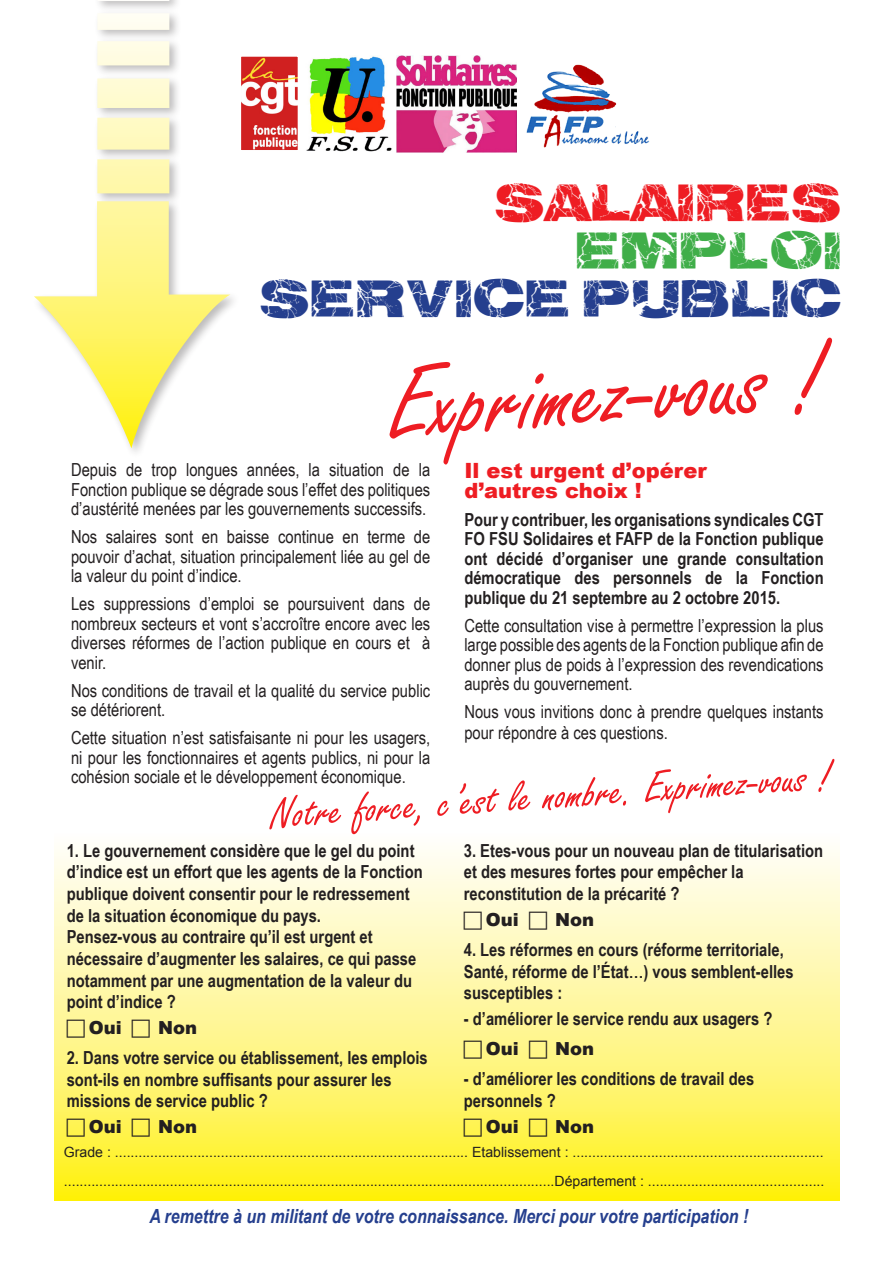
<style>
.page{position:relative;width:893px;height:1263px;background:#fff}
.page>*{position:absolute;margin:0;border:0;box-sizing:border-box;transform-origin:0 0}
.t1{font:109.8px "Freestyle Script";color:#ee1d23}
.t2{font:46.95px "Freestyle Script";color:#ee1d23}
.t3{font:39px/48px "electrical";letter-spacing:.06em;color:#253f8e;text-align:right}
.t4{font:900 21px/19.5px "Arial";color:#ee1d23}
.t5{font:italic 700 19.5px "Arial Narrow";color:#253f8e}
.t6{font:700 18px/21.6px "Arial Narrow";color:#231f20}
.t7{font:18px/19.5px "Arial Narrow";color:#231f20;text-align:justify}
.t8{font:900 18px "Arial";color:#231f20}
.t9{font:14.1px/29.7px "Arial";color:#231f20}
.s1{color:#ee1d23}
.s2{color:#40ae49}
</style>
<div class="page">
<img style="left:242px;top:56px;width:150px;height:95px">
<div style="left:239px;top:54px;width:61px;height:98px;border:2px solid #fff"></div>
<img style="left:397px;top:56px;width:119px;height:96px">
<img style="left:526px;top:64px;width:124px;height:84px">
<svg style="left:54px;top:850px;width:786px;height:350px;background:#fff68e"></svg>
<div style="left:31px;top:0;width:210px;height:459px;background:#fff"></div>
<svg style="left:34px;top:0;width:196px;height:448px"></svg>
<svg style="left:67px;top:1019px;width:18px;height:18px"></svg>
<svg style="left:132px;top:1019px;width:18px;height:18px"></svg>
<svg style="left:67px;top:1118px;width:18px;height:19px"></svg>
<svg style="left:132px;top:1118px;width:18px;height:19px"></svg>
<svg style="left:464px;top:911px;width:18px;height:18px"></svg>
<svg style="left:529px;top:911px;width:18px;height:18px"></svg>
<svg style="left:464px;top:1040px;width:18px;height:19px"></svg>
<svg style="left:529px;top:1040px;width:18px;height:19px"></svg>
<svg style="left:464px;top:1118px;width:18px;height:18px"></svg>
<svg style="left:529px;top:1118px;width:18px;height:18px"></svg>
<p class="t3" style="left:260px;top:179px;width:582px"><span class="s1">SALAIRES<br></span><span class="s2">EMPLOI<br></span>SERVICE PUBLIC</p>
<p class="t1" style="left:385px;top:347px;width:437px;rotate:-4deg">Exprimez-vous !</p>
<p class="t4" style="left:464px;top:460px;width:244px">Il est urgent d’opérer d’autres choix !</p>
<p class="t6" style="left:464px;top:509px;width:361px;line-height:19.5px;text-align:justify">Pour y contribuer, les organisations syndicales CGT FO FSU Solidaires et FAFP de la Fonction publique ont décidé d’organiser une grande consultation démocratique des personnels de la Fonction publique du 21 septembre au 2 octobre 2015.</p>
<p class="t7" style="left:464px;top:615px;width:361px">Cette consultation vise à permettre l’expression la plus large possible des agents de la Fonction publique afin de donner plus de poids à l’expression des revendications auprès du gouvernement.</p>
<p class="t7" style="left:464px;top:701px;width:361px;line-height:21px">Nous vous invitions donc à prendre quelques instants pour répondre à ces questions.</p>
<p class="t7" style="left:71px;top:460px;width:361px">Depuis de trop longues années, la situation de la Fonction publique se dégrade sous l’effet des politiques d’austérité menées par les gouvernements successifs.</p>
<p class="t7" style="left:71px;top:527px;width:361px">Nos salaires sont en baisse continue en terme de pouvoir d’achat, situation principalement liée au gel de la valeur du point d’indice.</p>
<p class="t7" style="left:71px;top:594px;width:361px">Les suppressions d’emploi se poursuivent dans de nombreux secteurs et vont s’accroître encore avec les diverses réformes de l’action publique en cours et à venir.</p>
<p class="t7" style="left:71px;top:680px;width:361px">Nos conditions de travail et la qualité du service public se détériorent.</p>
<p class="t7" style="left:71px;top:728px;width:361px">Cette situation n’est satisfaisante ni pour les usagers, ni pour les fonctionnaires et agents publics, ni pour la cohésion sociale et le développement économique.</p>
<p class="t2" style="left:268px;top:789px;width:564px;rotate:-4deg">Notre force, c’est le nombre. Exprimez-vous !</p>
<p class="t6" style="left:67px;top:839px;width:357px">1. Le gouvernement considère que le gel du point d’indice est un effort que les agents de la Fonction publique doivent consentir pour le redressement de la situation économique du pays.</p>
<p class="t6" style="left:67px;top:925px;width:351px">Pensez-vous au contraire qu’il est urgent et nécessaire d’augmenter les salaires, ce qui passe notamment par une augmentation de la valeur du point d’indice ?</p>
<p class="t8" style="left:89px;top:1014px;width:34px">Oui</p>
<p class="t8" style="left:158px;top:1014px;width:41px">Non</p>
<p class="t6" style="left:67px;top:1046px;width:362px">2. Dans votre service ou établissement, les emplois sont-ils en nombre suffisants pour assurer les missions de service public ?</p>
<p class="t8" style="left:89px;top:1113px;width:34px">Oui</p>
<p class="t8" style="left:158px;top:1113px;width:41px">Non</p>
<p class="t6" style="left:464px;top:839px;width:361px">3. Etes-vous pour un nouveau plan de titularisation et des mesures fortes pour empêcher la reconstitution de la précarité ?</p>
<p class="t8" style="left:486px;top:906px;width:34px">Oui</p>
<p class="t8" style="left:555px;top:906px;width:41px">Non</p>
<p class="t6" style="left:464px;top:938px;width:331px">4. Les réformes en cours (réforme territoriale,<br>Santé, réforme de l’État…) vous semblent-elles susceptibles :</p>
<p class="t6" style="left:464px;top:1007px;width:310px">- d’améliorer le service rendu aux usagers ?</p>
<p class="t8" style="left:486px;top:1036px;width:34px">Oui</p>
<p class="t8" style="left:555px;top:1036px;width:41px">Non</p>
<p class="t6" style="left:464px;top:1067px;width:292px">- d’améliorer les conditions de travail des personnels ?</p>
<p class="t8" style="left:486px;top:1113px;width:34px">Oui</p>
<p class="t8" style="left:555px;top:1113px;width:41px">Non</p>
<p class="t9" style="left:64px;top:1137px;width:762px">Grade : .......................................................................................... Etablissement : ................................................................ .............................................................................................................................Département : .............................................</p>
<p class="t5" style="left:149px;top:1201px;width:601px">A remettre à un militant de votre connaissance. Merci pour votre participation !</p>
</div>
